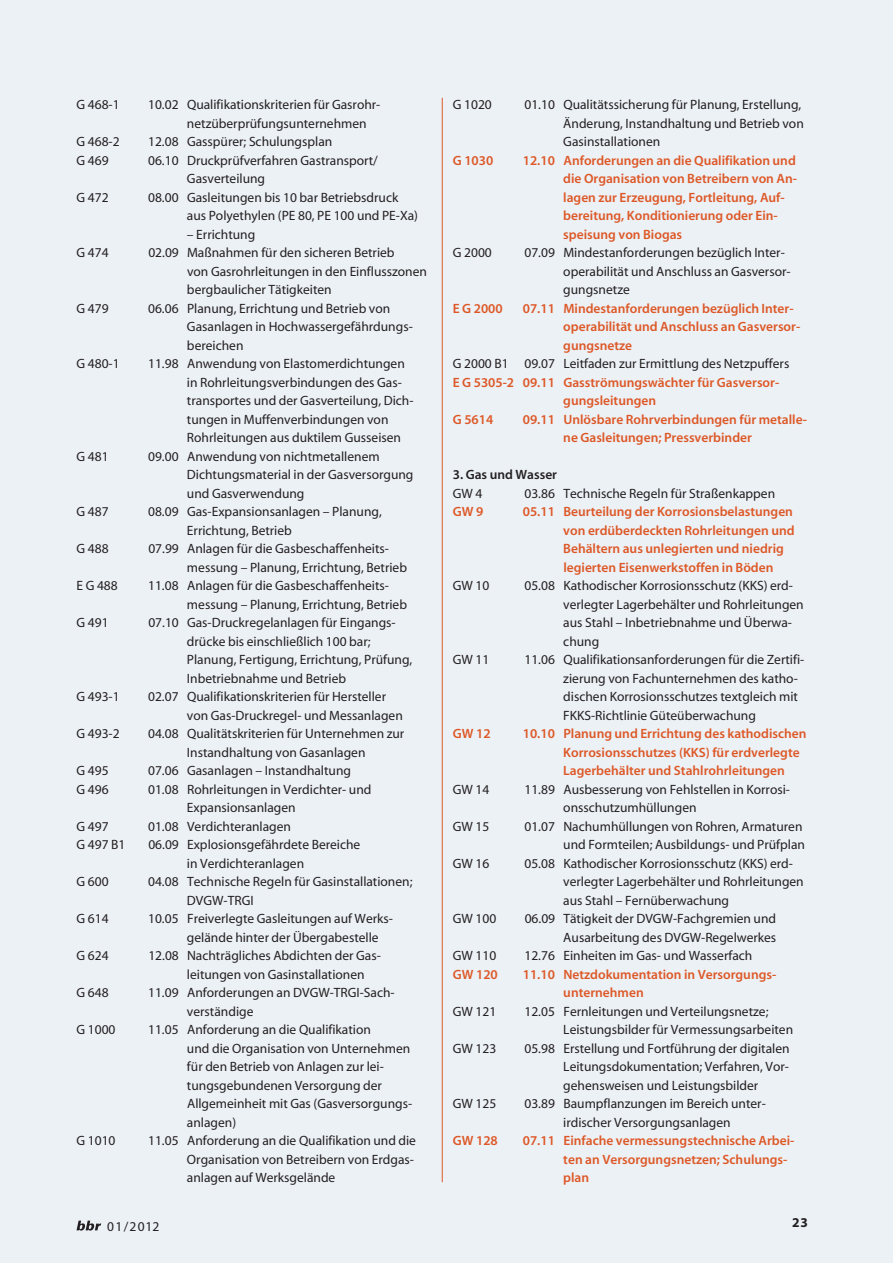
<style>
.page{position:relative;width:893px;height:1263px;background:#ecf1f6}
.page>*{position:absolute;margin:0;border:0;box-sizing:border-box;transform-origin:0 0}
.t1{font:13.5px/18.5px "Myriad T1";color:#231f20}
.t2{font:600 13.5px/18.5px "Myriad T1";color:#dd5827}
.t3{font:600 13.5px "Myriad T1";color:#231f20}
.t4{font:700 13.5px "Myriad T1";color:#231f20}
</style>
<div class="page">
<hr style="left:442px;top:98px;width:1px;height:1084px;background:#dd5827">
<svg style="left:77px;top:1220px;width:24px;height:10px"></svg>
<p class="t1" style="left:77px;top:97px;width:45px">G 468-1</p>
<p class="t1" style="left:187px;top:97px;width:195px;text-indent:-39px">10.02 Qualifikationskriterien für Gasrohr&shy;netzüberprüfungsunternehmen</p>
<p class="t1" style="left:77px;top:134px;width:45px">G 468-2</p>
<p class="t1" style="left:148px;top:134px;width:186px">12.08 Gasspürer; Schulungsplan</p>
<p class="t1" style="left:77px;top:152px;width:34px">G 469</p>
<p class="t1" style="left:187px;top:152px;width:192px;text-indent:-39px">06.10 Druckprüfverfahren Gastransport/<br>Gasverteilung</p>
<p class="t1" style="left:77px;top:189px;width:34px">G 472</p>
<p class="t1" style="left:187px;top:189px;width:233px;text-indent:-39px">08.00 Gasleitungen bis 10 bar Betriebsdruck aus Polyethylen (PE 80, PE 100 und PE-Xa)</p>
<p class="t1" style="left:187px;top:226px;width:70px">– Errichtung</p>
<p class="t1" style="left:77px;top:245px;width:34px">G 474</p>
<p class="t1" style="left:187px;top:245px;width:242px;text-indent:-39px">02.09 Maßnahmen für den sicheren Betrieb<br>von Gasrohrleitungen in den Einflusszonen bergbaulicher Tätigkeiten</p>
<p class="t1" style="left:77px;top:300px;width:34px">G 479</p>
<p class="t1" style="left:187px;top:300px;width:227px;text-indent:-39px">06.06 Planung, Errichtung und Betrieb von<br>Gasanlagen in Hochwassergefährdungs&shy;bereichen</p>
<p class="t1" style="left:77px;top:356px;width:45px">G 480-1</p>
<p class="t1" style="left:187px;top:356px;width:228px;text-indent:-39px">11.98 Anwendung von Elastomerdichtungen in Rohrleitungsverbindungen des Gas&shy;transportes und der Gasverteilung, Dich&shy;tungen in Muffenverbindungen von Rohrleitungen aus duktilem Gusseisen</p>
<p class="t1" style="left:77px;top:448px;width:34px">G 481</p>
<p class="t1" style="left:187px;top:448px;width:228px;text-indent:-39px">09.00 Anwendung von nichtmetallenem<br>Dichtungsmaterial in der Gasversorgung und Gasverwendung</p>
<p class="t1" style="left:77px;top:504px;width:34px">G 487</p>
<p class="t1" style="left:187px;top:504px;width:196px;text-indent:-39px">08.09 Gas-Expansionsanlagen – Planung,<br>Errichtung, Betrieb</p>
<p class="t1" style="left:77px;top:541px;width:34px">G 488</p>
<p class="t1" style="left:187px;top:541px;width:222px;text-indent:-39px">07.99 Anlagen für die Gasbeschaffenheits&shy;messung – Planung, Errichtung, Betrieb</p>
<p class="t1" style="left:77px;top:578px;width:43px">EG488</p>
<p class="t1" style="left:187px;top:578px;width:222px;text-indent:-39px">11.08 Anlagen für die Gasbeschaffenheits&shy;messung – Planung, Errichtung, Betrieb</p>
<p class="t1" style="left:77px;top:615px;width:34px">G 491</p>
<p class="t1" style="left:187px;top:615px;width:227px;text-indent:-39px">07.10 Gas-Druckregelanlagen für Eingangs&shy;drücke bis einschließlich 100 bar; Planung, Fertigung, Errichtung, Prüfung, Inbetriebnahme und Betrieb</p>
<p class="t1" style="left:77px;top:689px;width:45px">G 493-1</p>
<p class="t1" style="left:187px;top:689px;width:217px;text-indent:-39px">02.07 Qualifikationskriterien für Hersteller von Gas-Druckregel- und Messanlagen</p>
<p class="t1" style="left:77px;top:726px;width:45px">G 493-2</p>
<p class="t1" style="left:148px;top:726px;width:258px;text-align:center">04.08 Qualitätskriterien für Unternehmen zur<br>Instandhaltung von Gasanlagen</p>
<p class="t1" style="left:77px;top:763px;width:34px">G 495</p>
<p class="t1" style="left:148px;top:763px;width:204px">07.06 Gasanlagen – Instandhaltung</p>
<p class="t1" style="left:77px;top:781px;width:34px">G 496</p>
<p class="t1" style="left:187px;top:781px;width:186px;text-indent:-39px">01.08 Rohrleitungen in Verdichter- und<br>Expansionsanlagen</p>
<p class="t1" style="left:77px;top:818px;width:34px">G 497</p>
<p class="t1" style="left:148px;top:818px;width:144px">01.08 Verdichteranlagen</p>
<p class="t1" style="left:77px;top:837px;width:50px">G 497 B1</p>
<p class="t1" style="left:187px;top:837px;width:175px;text-indent:-39px">06.09 Explosionsgefährdete Bereiche in Verdichteranlagen</p>
<p class="t1" style="left:77px;top:874px;width:34px">G 600</p>
<p class="t1" style="left:187px;top:874px;width:227px;text-indent:-39px">04.08 Technische Regeln für Gasinstallationen;<br>DVGW-TRGI</p>
<p class="t1" style="left:77px;top:911px;width:34px">G 614</p>
<p class="t1" style="left:187px;top:911px;width:208px;text-indent:-39px">10.05 Freiverlegte Gasleitungen auf Werks&shy;gelände hinter der Übergabestelle</p>
<p class="t1" style="left:77px;top:948px;width:34px">G 624</p>
<p class="t1" style="left:187px;top:948px;width:195px;text-indent:-39px">12.08 Nachträgliches Abdichten der Gas&shy;leitungen von Gasinstallationen</p>
<p class="t1" style="left:77px;top:985px;width:34px">G 648</p>
<p class="t1" style="left:187px;top:985px;width:209px;text-indent:-39px">11.09 Anforderungen an DVGW-TRGI-Sach&shy;verständige</p>
<p class="t1" style="left:77px;top:1022px;width:40px">G 1000</p>
<p class="t1" style="left:187px;top:1022px;width:227px;text-indent:-39px">11.05 Anforderung an die Qualifikation<br>und die Organisation von Unternehmen für den Betrieb von Anlagen zur lei&shy;tungsgebundenen Versorgung der<br>Allgemeinheit mit Gas (Gasversorgungs&shy;anlagen)</p>
<p class="t1" style="left:77px;top:1133px;width:40px">G 1010</p>
<p class="t1" style="left:187px;top:1133px;width:231px;text-indent:-39px">11.05 Anforderung an die Qualifikation und die<br>Organisation von Betreibern von Erdgas&shy;anlagen auf Werksgelände</p>
<p class="t1" style="left:107px;top:1218px;width:54px">01/2012</p>
<p class="t1" style="left:453px;top:97px;width:40px">G 1020</p>
<p class="t1" style="left:563px;top:97px;width:242px;text-indent:-39px">01.10 Qualitätssicherung für Planung, Erstellung,<br>Änderung, Instandhaltung und Betrieb von<br>Gasinstallationen</p>
<p class="t2" style="left:453px;top:152px;width:42px">G 1030</p>
<p class="t2" style="left:563px;top:152px;width:235px;text-indent:-40px">12.10 Anforderungen an die Qualifikation und die Organisation von Betreibern von An&shy;lagen zur Erzeugung, Fortleitung, Auf&shy;bereitung, Konditionierung oder Ein&shy;speisung von Biogas</p>
<p class="t1" style="left:453px;top:245px;width:40px">G 2000</p>
<p class="t1" style="left:563px;top:245px;width:229px;text-indent:-39px">07.09 Mindestanforderungen bezüglich Inter&shy;operabilität und Anschluss an Gasversor&shy;gungsnetze</p>
<p class="t2" style="left:453px;top:300px;width:51px">E G 2000</p>
<p class="t2" style="left:563px;top:300px;width:238px;text-indent:-40px">07.11 Mindestanforderungen bezüglich Inter&shy;operabilität und Anschluss an Gasversor&shy;gungsnetze</p>
<p class="t1" style="left:453px;top:356px;width:338px">G 2000 B1 09.07 Leitfaden zur Ermittlung des Netzpuffers</p>
<p class="t2" style="left:453px;top:374px;width:328px">E G 5305-2 09.11 Gasströmungswächter für Gasversor-</p>
<p class="t2" style="left:563px;top:393px;width:94px">gungsleitungen</p>
<p class="t2" style="left:453px;top:411px;width:42px">G 5614</p>
<p class="t2" style="left:563px;top:411px;width:245px;text-indent:-40px">09.11 Unlösbare Rohrverbindungen für metalle&shy;ne Gasleitungen; Pressverbinder</p>
<p class="t3" style="left:453px;top:470px;width:106px">3. Gas und Wasser</p>
<p class="t1" style="left:453px;top:485px;width:31px">GW4</p>
<p class="t1" style="left:524px;top:485px;width:252px">03.86 Technische Regeln für Straßenkappen</p>
<p class="t2" style="left:453px;top:504px;width:32px">GW9</p>
<p class="t2" style="left:563px;top:504px;width:233px;text-indent:-40px">05.11 Beurteilung der Korrosionsbelastungen von erdüberdeckten Rohrleitungen und Behältern aus unlegierten und niedrig legierten Eisenwerkstoffen in Böden</p>
<p class="t1" style="left:453px;top:578px;width:38px">GW 10</p>
<p class="t1" style="left:563px;top:578px;width:242px;text-indent:-39px">05.08 Kathodischer Korrosionsschutz (KKS) erd&shy;verlegter Lagerbehälter und Rohrleitungen aus Stahl – Inbetriebnahme und Überwa&shy;chung</p>
<p class="t1" style="left:453px;top:652px;width:38px">GW 11</p>
<p class="t1" style="left:563px;top:652px;width:242px;text-indent:-39px">11.06 Qualifikationsanforderungen für die Zertifi&shy;zierung von Fachunternehmen des katho&shy;dischen Korrosionsschutzes textgleich mit FKKS-Richtlinie Güteüberwachung</p>
<p class="t2" style="left:453px;top:726px;width:39px">GW 12</p>
<p class="t2" style="left:563px;top:726px;width:245px;text-indent:-40px">10.10 Planung und Errichtung des kathodischen<br>Korrosionsschutzes (KKS) für erdverlegte<br>Lagerbehälter und Stahlrohrleitungen</p>
<p class="t1" style="left:453px;top:781px;width:38px">GW 14</p>
<p class="t1" style="left:563px;top:781px;width:228px;text-indent:-39px">11.89 Ausbesserung von Fehlstellen in Korrosi&shy;onsschutzumhüllungen</p>
<p class="t1" style="left:453px;top:818px;width:38px">GW 15</p>
<p class="t1" style="left:524px;top:818px;width:282px;text-align:right">01.07 Nachumhüllungen von Rohren, Armaturen und Formteilen; Ausbildungs- und Prüfplan</p>
<p class="t1" style="left:453px;top:855px;width:38px">GW 16</p>
<p class="t1" style="left:563px;top:855px;width:242px;text-indent:-39px">05.08 Kathodischer Korrosionsschutz (KKS) erd&shy;verlegter Lagerbehälter und Rohrleitungen aus Stahl – Fernüberwachung</p>
<p class="t1" style="left:453px;top:911px;width:45px">GW 100</p>
<p class="t1" style="left:525px;top:911px;width:253px;text-align:right">06.09 Tätigkeit der DVGW-Fachgremien und<br>Ausarbeitung des DVGW-Regelwerkes</p>
<p class="t1" style="left:453px;top:948px;width:45px">GW 110</p>
<p class="t1" style="left:524px;top:948px;width:229px">12.76 Einheiten im Gas- und Wasserfach</p>
<p class="t2" style="left:453px;top:966px;width:46px">GW 120</p>
<p class="t2" style="left:563px;top:966px;width:214px;text-indent:-40px">11.10 Netzdokumentation in Versorgungs&shy;unternehmen</p>
<p class="t1" style="left:453px;top:1003px;width:45px">GW 121</p>
<p class="t1" style="left:563px;top:1003px;width:231px;text-indent:-39px">12.05 Fernleitungen und Verteilungsnetze;<br>Leistungsbilder für Vermessungsarbeiten</p>
<p class="t1" style="left:453px;top:1040px;width:45px">GW 123</p>
<p class="t1" style="left:563px;top:1040px;width:228px;text-align:justify;text-indent:-39px">05.98 Erstellung und Fortführung der digitalen Leitungsdokumentation; Verfahren, Vor&shy;gehensweisen und Leistungsbilder</p>
<p class="t1" style="left:453px;top:1096px;width:45px">GW 125</p>
<p class="t1" style="left:524px;top:1096px;width:243px;text-align:center">03.89 Baumpflanzungen im Bereich unter&shy;irdischer Versorgungsanlagen</p>
<p class="t2" style="left:453px;top:1133px;width:46px">GW 128</p>
<p class="t2" style="left:563px;top:1133px;width:233px;text-indent:-40px">07.11 Einfache vermessungstechnische Arbei&shy;ten an Versorgungsnetzen; Schulungs&shy;plan</p>
<p class="t4" style="left:792px;top:1217px;width:17px">23</p>
</div>
